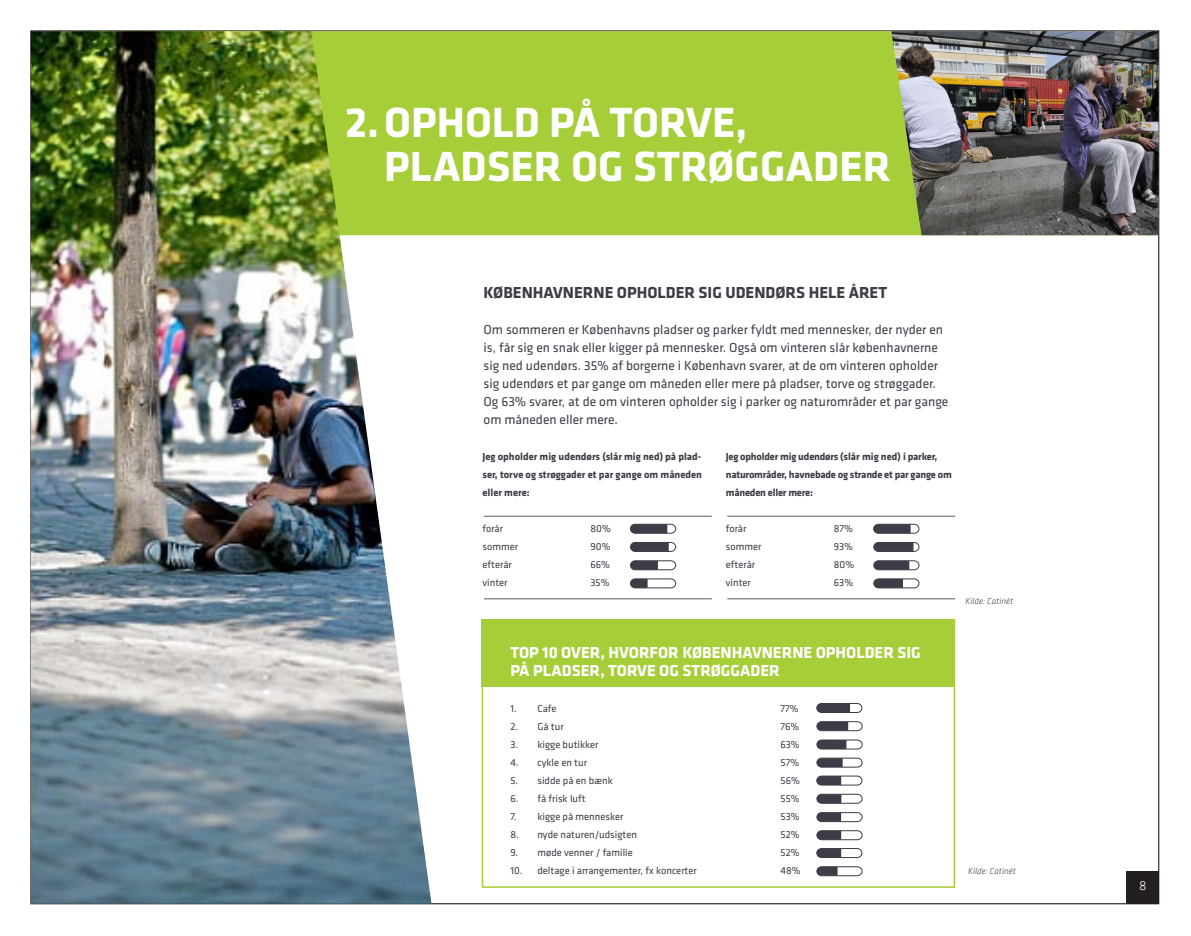
<style>
.page{position:relative;width:1191px;height:936px;background:#fff}
.page>*{position:absolute;margin:0;border:0;box-sizing:border-box;transform-origin:0 0}
.t1{font:700 43.8px/43.8px "Klavika";color:#fff}
.t2{font:700 16.5px/18px "Klavika";color:#fff}
.t3{font:700 16.5px "Klavika";color:#3e3c47}
.t4{font:13.5px/18px "Klavika";color:#3e3c47}
.t5{font:300 13.5px "Klavika";color:#fff}
.t6{font:10.5px "Klavika";color:#3e3c47}
.t7{font:700 10.5px/18px "Klavika";letter-spacing:-.02em;color:#3e3c47;text-align:justify}
.t8{font:italic 300 9px "Klavika";color:#3e3c47}
</style>
<div class="page">
<div style="left:1126px;top:871px;width:33px;height:32px;background:#231f20"></div>
<div style="left:431px;top:31px;width:460px;height:204px;background:#a6ce39"></div>
<img style="left:891px;top:31px;width:267px;height:204px">
<img style="left:31px;top:31px;width:400px;height:872px">
<svg style="left:630px;top:542px;width:46px;height:10px"></svg>
<svg style="left:873px;top:542px;width:46px;height:10px"></svg>
<svg style="left:630px;top:560px;width:46px;height:10px"></svg>
<svg style="left:873px;top:560px;width:46px;height:10px"></svg>
<svg style="left:630px;top:578px;width:46px;height:10px"></svg>
<svg style="left:873px;top:578px;width:46px;height:10px"></svg>
<svg style="left:630px;top:523px;width:46px;height:11px"></svg>
<svg style="left:873px;top:523px;width:46px;height:11px"></svg>
<hr style="left:484px;top:516px;width:228px;height:1px;background:#3e3c47">
<hr style="left:484px;top:598px;width:228px;height:1px;background:#3e3c47">
<hr style="left:727px;top:516px;width:228px;height:1px;background:#3e3c47">
<hr style="left:727px;top:598px;width:228px;height:1px;background:#3e3c47">
<div style="left:482px;top:619px;width:473px;height:67px;background:#a6ce39"></div>
<svg style="left:816px;top:721px;width:47px;height:10px"></svg>
<svg style="left:816px;top:739px;width:47px;height:10px"></svg>
<svg style="left:816px;top:757px;width:47px;height:10px"></svg>
<div style="left:816px;top:703px;width:46px;height:9px;border:1px solid #3e3c47;border-radius:5px"></div>
<svg style="left:816px;top:703px;width:34px;height:9px"></svg>
<svg style="left:816px;top:793px;width:47px;height:11px"></svg>
<svg style="left:816px;top:812px;width:47px;height:10px"></svg>
<svg style="left:816px;top:830px;width:47px;height:10px"></svg>
<div style="left:816px;top:775px;width:46px;height:10px;border:1px solid #3e3c47;border-radius:5px"></div>
<svg style="left:816px;top:776px;width:25px;height:9px"></svg>
<svg style="left:816px;top:866px;width:47px;height:10px"></svg>
<div style="left:816px;top:848px;width:46px;height:9px;border:1px solid #3e3c47;border-radius:5px"></div>
<svg style="left:816px;top:848px;width:25px;height:9px"></svg>
<h1 class="t1" style="left:384px;top:101px;width:508px;text-indent:-39px">2.OPHOLD PÅ TORVE,<br>PLADSER OG STRØGGADER</h1>
<p class="t3" style="left:483px;top:283px;width:405px">KØBENHAVNERNE OPHOLDER SIG UDENDØRS HELE ÅRET</p>
<p class="t4" style="left:483px;top:321px;width:466px">Om sommeren er Københavns pladser og parker fyldt med mennesker, der nyder en is, får sig en snak eller kigger på mennesker. Også om vinteren slår københavnerne sig ned udendørs. 35% af borgerne i København svarer, at de om vinteren opholder sig udendørs et par gange om måneden eller mere på pladser, torve og strøggader.<br>Og 63% svarer, at de om vinteren opholder sig i parker og naturområder et par gange om måneden eller mere.</p>
<p class="t7" style="left:482px;top:447px;width:221px">Jeg opholder mig udendørs (slår mig ned) på plad&shy;ser, torve og strøggader et par gange om måneden eller mere:</p>
<p class="t6" style="left:482px;top:523px;width:22px">forår</p>
<p class="t6" style="left:590px;top:523px;width:22px">80%</p>
<p class="t6" style="left:482px;top:541px;width:37px">sommer</p>
<p class="t6" style="left:590px;top:541px;width:22px">90%</p>
<p class="t6" style="left:482px;top:559px;width:31px">efterår</p>
<p class="t6" style="left:590px;top:559px;width:21px">66%</p>
<p class="t6" style="left:482px;top:577px;width:27px">vinter</p>
<p class="t6" style="left:590px;top:577px;width:21px">35%</p>
<p class="t7" style="left:726px;top:447px;width:228px;text-align:left">Jeg opholder mig udendørs (slår mig ned) i parker, naturområder, havnebade og strande et par gange om måneden eller mere:</p>
<p class="t6" style="left:726px;top:523px;width:22px">forår</p>
<p class="t6" style="left:834px;top:523px;width:21px">87%</p>
<p class="t6" style="left:726px;top:541px;width:37px">sommer</p>
<p class="t6" style="left:834px;top:541px;width:21px">93%</p>
<p class="t6" style="left:726px;top:559px;width:31px">efterår</p>
<p class="t6" style="left:834px;top:559px;width:22px">80%</p>
<p class="t6" style="left:726px;top:577px;width:27px">vinter</p>
<p class="t6" style="left:834px;top:577px;width:21px">63%</p>
<p class="t8" style="left:965px;top:597px;width:49px">Kilde: Catinét</p>
<p class="t2" style="left:510px;top:643px;width:412px">TOP 10 OVER, HVORFOR KØBENHAVNERNE OPHOLDER SIG<br>PÅ PLADSER, TORVE OG STRØGGADER</p>
<p class="t6" style="left:510px;top:703px;width:48px">1. Cafe</p>
<p class="t6" style="left:780px;top:703px;width:20px">77%</p>
<p class="t6" style="left:510px;top:721px;width:55px">2. Gå tur</p>
<p class="t6" style="left:780px;top:721px;width:20px">76%</p>
<p class="t6" style="left:510px;top:739px;width:90px">3. kigge butikker</p>
<p class="t6" style="left:780px;top:739px;width:21px">63%</p>
<p class="t6" style="left:510px;top:757px;width:78px">4. cykle en tur</p>
<p class="t6" style="left:780px;top:757px;width:20px">57%</p>
<p class="t6" style="left:510px;top:775px;width:104px">5. sidde på en bænk</p>
<p class="t6" style="left:780px;top:775px;width:21px">56%</p>
<p class="t6" style="left:510px;top:793px;width:77px">6. få frisk luft</p>
<p class="t6" style="left:780px;top:793px;width:21px">55%</p>
<p class="t6" style="left:510px;top:811px;width:115px">7. kigge på mennesker</p>
<p class="t6" style="left:780px;top:811px;width:21px">53%</p>
<p class="t6" style="left:510px;top:829px;width:128px">8. nyde naturen/udsigten</p>
<p class="t6" style="left:780px;top:829px;width:21px">52%</p>
<p class="t6" style="left:510px;top:847px;width:124px">9. møde venner / familie</p>
<p class="t6" style="left:780px;top:847px;width:21px">52%</p>
<p class="t6" style="left:510px;top:865px;width:188px">10. deltage i arrangementer, fx koncerter</p>
<p class="t6" style="left:780px;top:865px;width:22px">48%</p>
<p class="t8" style="left:968px;top:867px;width:49px">Kilde: Catinét</p>
<p class="t5" style="left:1139px;top:880px;width:9px">8</p>
</div>
